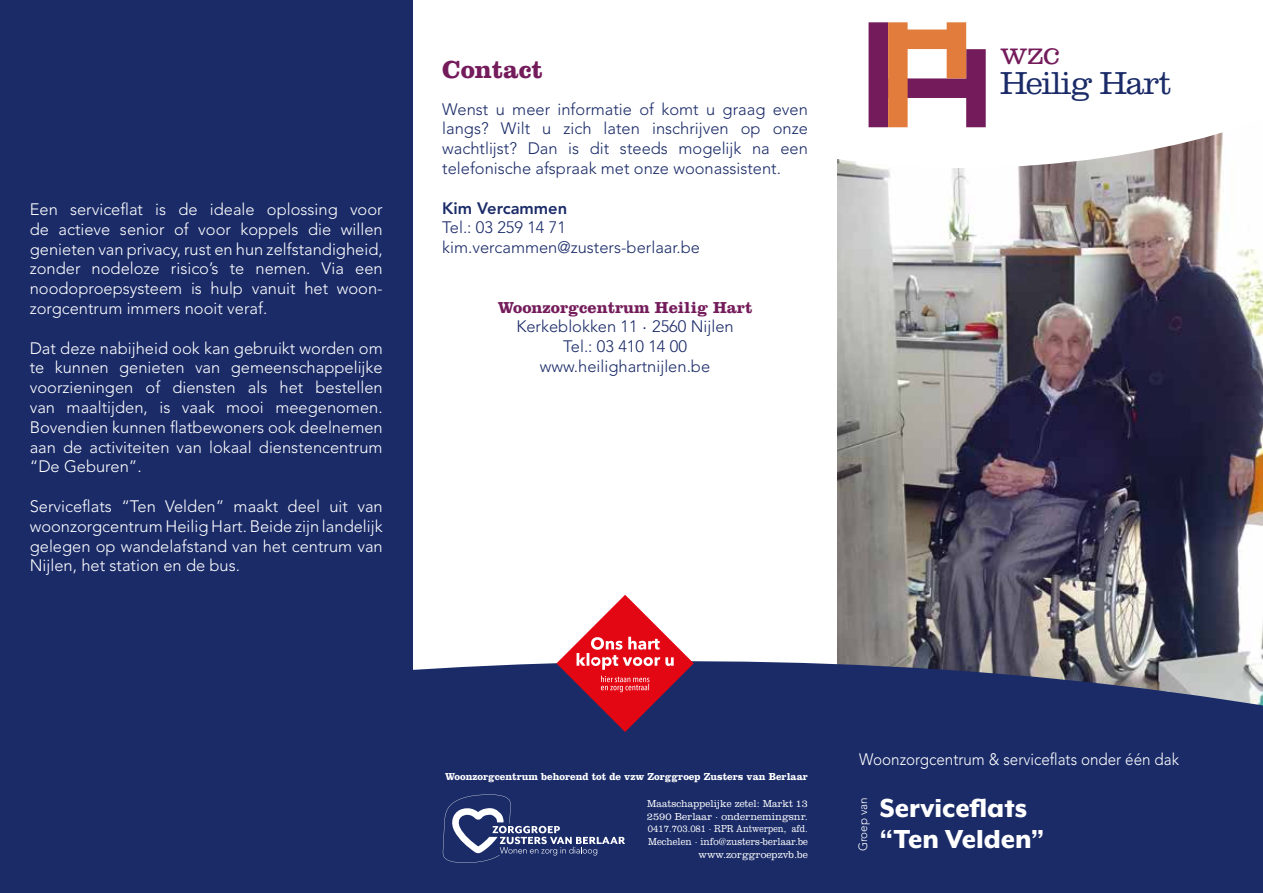
<style>
.page{position:relative;width:1263px;height:893px;background:#fff}
.page>*{position:absolute;margin:0;border:0;box-sizing:border-box;transform-origin:0 0}
.t1{font:300 33px "Clarendon LT Std";letter-spacing:-.04em;color:#1a2b68}
.t2{font:300 33px "Clarendon LT Std";color:#741c5b}
.t3{font:800 30px "Mr Eaves XL Mod OT";color:#fff}
.t4{font:700 25.5px "Clarendon LT Std";color:#741c5b}
.t5{font:300 16.5px/19.8px "Avenir LT Std";color:#fff;text-align:justify}
.t6{font:300 16.5px/19.8px "Avenir LT Std";color:#1a2b68;text-align:justify}
.t7{font:300 16.5px "Avenir LT Std";color:#fff;scale:.92 1}
.t8{font:700 16.5px "Clarendon LT Std";color:#741c5b}
.t9{font:800 16.5px "Avenir LT Std";color:#1a2b68}
.t10{font:300 12px "Avenir LT Std";color:#fff}
.t11{font:300 10.5px/12.6px "Clarendon LT Std";color:#fff;text-align:right;scale:.94 1}
.t12{font:700 10.5px "Clarendon LT Std";color:#fff;scale:.96 1}
.s1{font-family:"Clarendon LT Std"}
</style>
<div class="page">
<img style="left:838px;top:179px;width:425px;height:326px">
<svg style="left:837px;top:127px;width:386px;height:52px"></svg>
<svg style="left:412px;top:505px;width:851px;height:388px;fill:#1a2b68"></svg>
<div style="left:0;top:0;width:412px;height:893px;background:#1a2b68"></div>
<svg style="left:868px;top:22px;width:118px;height:105px"></svg>
<svg style="left:556px;top:595px;width:138px;height:137px"></svg>
<svg style="left:443px;top:794px;width:182px;height:69px;background:#38477c"></svg>
<p class="t5" style="left:30px;top:199px;width:354px">Een serviceflat is de ideale oplossing voor de actieve senior of voor koppels die willen genieten van privacy, rust en hun zelfstandigheid, zonder nodeloze risico’s te nemen. Via een noodoproepsysteem is hulp vanuit het woon&shy;zorgcentrum immers nooit veraf.</p>
<p class="t5" style="left:30px;top:338px;width:354px">Dat deze nabijheid ook kan gebruikt worden om te kunnen genieten van gemeenschappelijke voorzieningen of diensten als het bestellen van maaltijden, is vaak mooi meegenomen.<br>Bovendien kunnen flatbewoners ook deelnemen aan de activiteiten van lokaal dienstencentrum “De Geburen”.</p>
<p class="t5" style="left:30px;top:496px;width:354px">Serviceflats “Ten Velden” maakt deel uit van woonzorgcentrum Heilig Hart. Beide zijn landelijk gelegen op wandelafstand van het centrum van Nijlen, het station en de bus.</p>
<h3 class="t4" style="left:442px;top:54px;width:102px">Contact</h3>
<p class="t6" style="left:442px;top:99px;width:367px">Wenst u meer informatie of komt u graag even langs? Wilt u zich laten inschrijven op onze wachtlijst? Dan is dit steeds mogelijk na een telefonische afspraak met onze woonassistent.</p>
<p class="t9" style="left:442px;top:198px;width:126px">Kim Vercammen</p>
<p class="t6" style="left:442px;top:218px;width:259px">Tel.: 03 259 14 71 kim.vercammen@zusters-berlaar.be</p>
<p class="t8" style="left:498px;top:297px;width:256px">Woonzorgcentrum Heilig Hart</p>
<p class="t6" style="left:516px;top:317px;width:219px;text-align:center">Kerkeblokken 11 <span class="s1">·</span> 2560 Nijlen<br>Tel.: 03 410 14 00 www.heilighartnijlen.be</p>
<h1 class="t2" style="left:1000px;top:34px;width:61px">wzc</h1>
<h1 class="t1" style="left:1000px;top:64px;width:173px">Heilig Hart</h1>
<p class="t12" style="left:445px;top:770px;width:380px">Woonzorgcentrum behorend tot de vzw Zorggroep Zusters van Berlaar</p>
<p class="t11" style="left:647px;top:797px;width:173px">Maatschappelijke zetel: Markt 13<br>2590 Berlaar · ondernemingsnr.<br>0417.703.081 · RPR Antwerpen, afd.<br>Mechelen · info@zusters-berlaar.be www.zorggroepzvb.be</p>
<p class="t7" style="left:859px;top:750px;width:349px">Woonzorgcentrum &amp; serviceflats onder één dak</p>
<h2 class="t3" style="left:880px;top:793px;width:149px">Serviceflats</h2>
<p class="t10" style="left:856px;top:851px;width:56px;rotate:-90deg">Groep van</p>
<h2 class="t3" style="left:880px;top:824px;width:166px">“Ten Velden”</h2>
</div>
